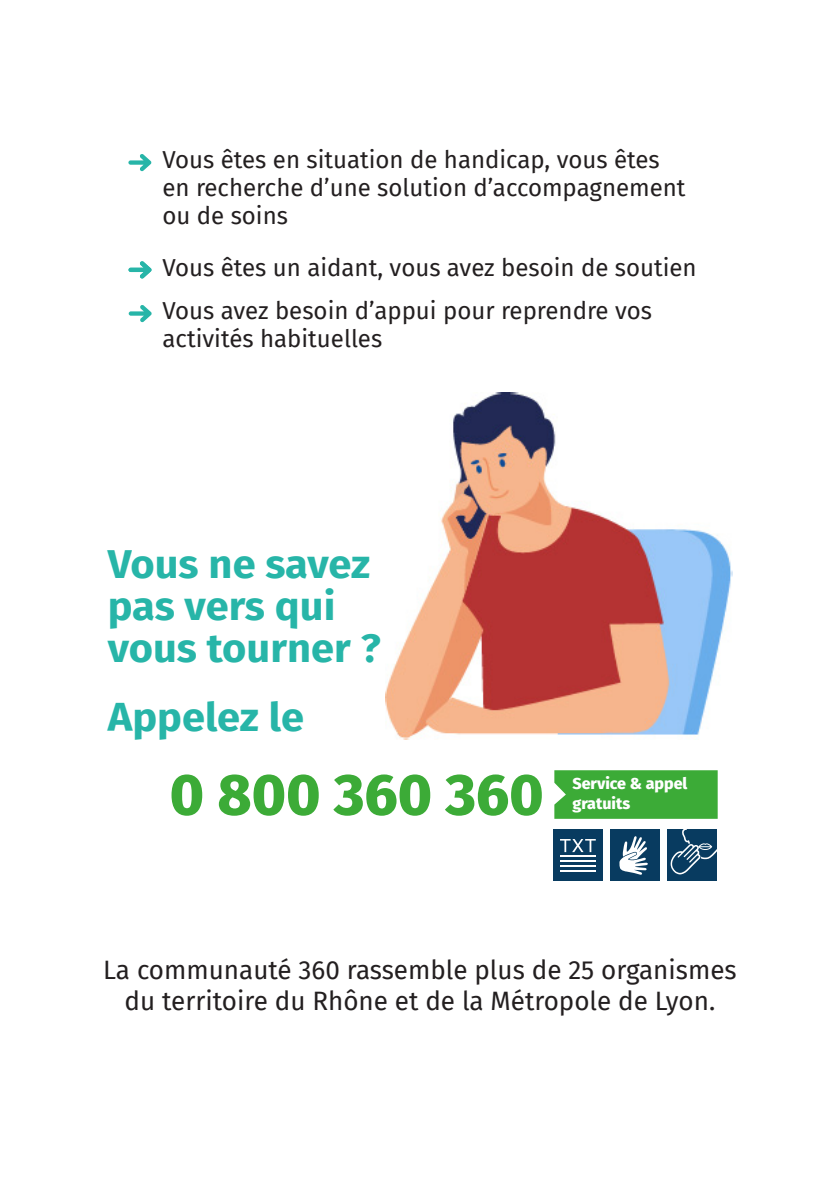
<style>
.page{position:relative;width:840px;height:1191px;background:#fff}
.page>*{position:absolute;margin:0;border:0;box-sizing:border-box;transform-origin:0 0}
.t1{font:800 58px "Fira Sans";color:#3cab37}
.t2{font:700 40px/42px "Fira Sans";color:#27b5a8;scale:1.04 1}
.t3{font:26px/31.2px "Fira Sans";color:#231f20;text-align:center}
.t4{font:24px/28px "Fira Sans";color:#231f20}
.t5{font:800 16px "Fira Sans";color:#fff}
</style>
<div class="page">
<svg style="left:128px;top:154px;width:23px;height:17px"></svg>
<svg style="left:128px;top:261px;width:23px;height:17px"></svg>
<svg style="left:129px;top:305px;width:22px;height:17px"></svg>
<img style="left:385px;top:392px;width:346px;height:347px">
<div style="left:554px;top:770px;width:163px;height:49px;background:#3cab37"></div>
<div style="left:553px;top:830px;width:49px;height:51px;background:#083b60"></div>
<div style="left:610px;top:830px;width:49px;height:51px;background:#083b60"></div>
<div style="left:667px;top:830px;width:49px;height:51px;background:#083b60"></div>
<svg style="left:670px;top:829px;width:47px;height:45px"></svg>
<hr style="left:559px;top:855px;width:36px;height:2px;background:#fff">
<hr style="left:559px;top:860px;width:36px;height:2px;background:#fff">
<hr style="left:559px;top:865px;width:36px;height:2px;background:#fff">
<hr style="left:559px;top:870px;width:36px;height:1px;background:#fff">
<svg style="left:560px;top:839px;width:35px;height:13px"></svg>
<svg style="left:619px;top:836px;width:29px;height:39px"></svg>
<p class="t4" style="left:162px;top:145px;width:524px">Vous êtes en situation de handicap, vous êtes en recherche d’une solution d’accompagnement ou de soins</p>
<p class="t4" style="left:162px;top:253px;width:535px">Vous êtes un aidant, vous avez besoin de soutien</p>
<p class="t4" style="left:162px;top:296px;width:491px">Vous avez besoin d’appui pour reprendre vos activités habituelles</p>
<p class="t2" style="left:108px;top:540px;width:264px">Vous ne savez pas vers qui vous tourner ?</p>
<p class="t2" style="left:108px;top:693px;width:190px">Appelez le</p>
<p class="t1" style="left:169px;top:744px;width:375px">0 800 360 360</p>
<p class="t5" style="left:572px;top:770px;width:116px">Service &amp; appel</p>
<p class="t5" style="left:572px;top:789px;width:59px">gratuits</p>
<p class="t3" style="left:103px;top:953px;width:634px">La communauté 360 rassemble plus de 25 organismes du territoire du Rhône et de la Métropole de Lyon.</p>
</div>
